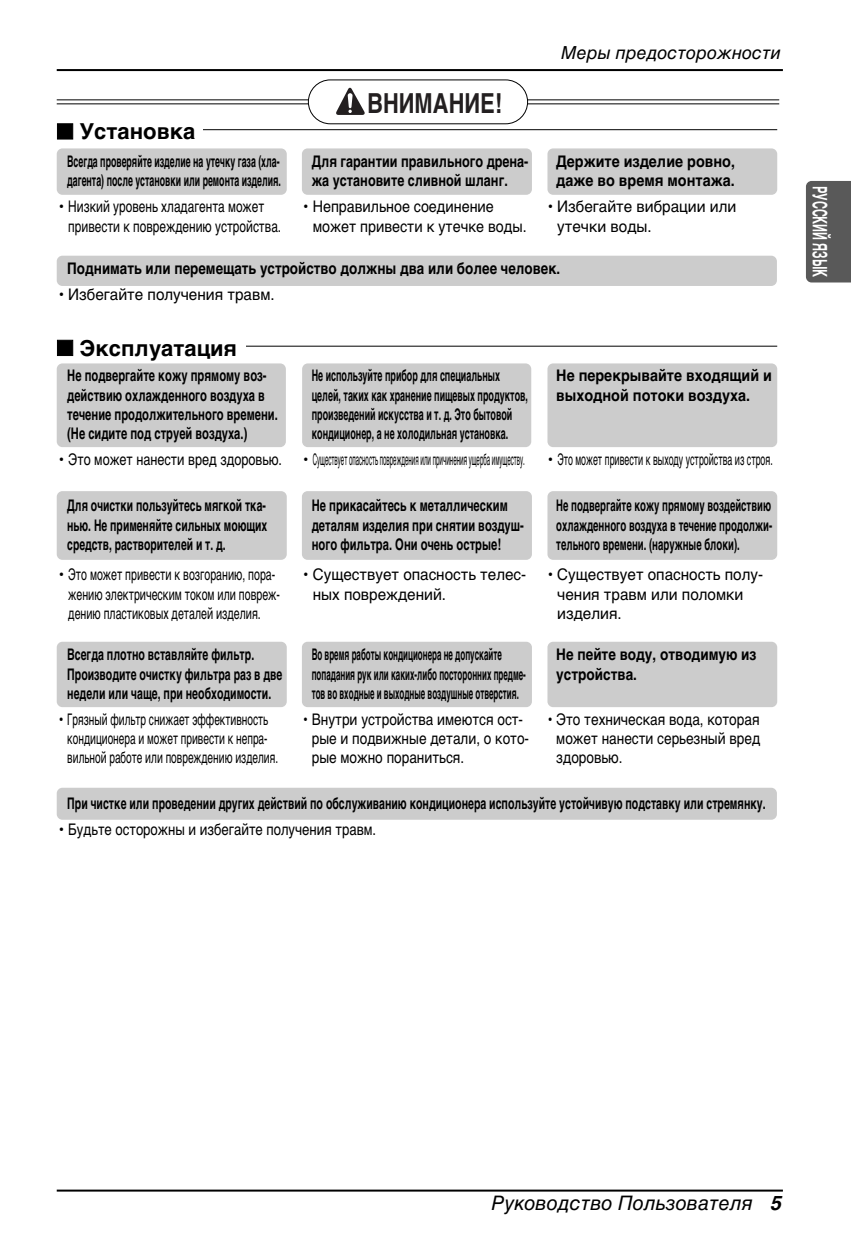
<style>
.page{position:relative;width:851px;height:1248px;background:#fff}
.page>*{position:absolute;margin:0;border:0;box-sizing:border-box;transform-origin:0 0}
.t1{font:700 27.6px "Helvetica";color:#231f20;scale:.79 1}
.t2{font:700 22px "Helvetica";color:#000}
.t3{font:italic 20px "Helvetica";color:#000}
.t4{font:700 20px "Helvetica";color:#fff;scale:.55 1}
.t5{font:italic 18px "Helvetica";color:#000}
.t6{font:16px/19.2px "Helvetica";color:#000;scale:.95 1}
.t7{font:16px/19.2px "Helvetica";color:#000;scale:.85 1}
.t8{font:700 16px/19.2px "Helvetica";color:#000;scale:.7 1}
.t9{font:700 16px/19.2px "Helvetica";color:#000;scale:.66 1}
.t10{font:700 16px/19.2px "Helvetica";color:#000;scale:.56 1}
.t11{font:700 16px/19.2px "Helvetica";color:#000;scale:.5 1}
.t12{font:700 16px/19.2px "Helvetica";color:#000;text-align:justify;scale:.6 1}
.t13{font:700 16px/19.2px "Helvetica";color:#000;text-align:justify;scale:.65 1}
.t14{font:700 16px/19.2px "Helvetica";color:#000;scale:.9 1}
.t15{font:700 16px/19.2px "Helvetica";color:#000;scale:.55 1}
.t16{font:700 16px "Helvetica";color:#000;scale:.84 1}
.t17{font:700 16px/19.2px "Helvetica";color:#000;scale:.79 1}
.t18{font:700 16px/19.2px "Helvetica";color:#000;scale:.85 1}
.s1{font-weight:700}
</style>
<div class="page">
<hr style="left:57px;top:69px;width:725px;height:2px;background:#000">
<hr style="left:57px;top:1189px;width:725px;height:2px;background:#000">
<div style="left:806px;top:181px;width:44px;height:101px;background:#595959"></div>
<hr style="left:153px;top:129px;width:624px;height:1px;background:#000">
<div style="left:57px;top:119px;width:146px;height:28px;background:#fff"></div>
<hr style="left:57px;top:99px;width:722px;height:1px;background:#000">
<hr style="left:57px;top:103px;width:722px;height:1px;background:#000">
<div style="left:308px;top:80px;width:219px;height:44px;background:#fff;border-radius:22px"></div>
<svg style="left:336px;top:87px;width:29px;height:28px"></svg>
<div style="left:308px;top:79px;width:220px;height:45px;border:2px solid #000;border-radius:22px"></div>
<div style="left:547px;top:148px;width:230px;height:47px;background:#ccc;border-radius:6px"></div>
<div style="left:57px;top:148px;width:230px;height:47px;background:#ccc;border-radius:6px"></div>
<div style="left:302px;top:148px;width:230px;height:47px;background:#ccc;border-radius:6px"></div>
<hr style="left:153px;top:345px;width:624px;height:1px;background:#000">
<div style="left:57px;top:335px;width:189px;height:29px;background:#fff"></div>
<div style="left:57px;top:256px;width:719px;height:30px;background:#ccc;border-radius:6px"></div>
<div style="left:57px;top:363px;width:229px;height:84px;background:#ccc;border-radius:6px"></div>
<div style="left:302px;top:363px;width:229px;height:84px;background:#ccc;border-radius:6px"></div>
<div style="left:547px;top:363px;width:230px;height:84px;background:#ccc;border-radius:6px"></div>
<div style="left:547px;top:491px;width:230px;height:69px;background:#ccc;border-radius:6px"></div>
<div style="left:57px;top:491px;width:230px;height:69px;background:#ccc;border-radius:6px"></div>
<div style="left:302px;top:491px;width:230px;height:69px;background:#ccc;border-radius:6px"></div>
<div style="left:547px;top:641px;width:230px;height:66px;background:#ccc;border-radius:6px"></div>
<div style="left:57px;top:641px;width:230px;height:66px;background:#ccc;border-radius:6px"></div>
<div style="left:302px;top:641px;width:230px;height:66px;background:#ccc;border-radius:6px"></div>
<div style="left:57px;top:787px;width:719px;height:32px;background:#ccc;border-radius:6px"></div>
<h2 class="t2" style="left:57px;top:123px;width:140px">■ Установка</h2>
<p class="t15" style="left:67px;top:153px;width:390px">Всегда проверяйте изделие на утечку газа (хла&shy;дагента) после установки или ремонта изделия.</p>
<p class="t6" style="left:68px;top:199px;width:226px;text-indent:-10px">• Низкий уровень хладагента может привести к повреждению устройства.</p>
<h1 class="t1" style="left:367px;top:93px;width:172px">ВНИМАНИЕ!</h1>
<p class="t17" style="left:312px;top:153px;width:276px">Для гарантии правильного дрена&shy;жа установите сливной шланг.</p>
<p class="t6" style="left:313px;top:199px;width:226px;text-indent:-9px">• Неправильное соединение может привести к утечке воды.</p>
<p class="t5" style="left:560px;top:46px;width:222px">Меры предосторожности</p>
<p class="t14" style="left:556px;top:153px;width:200px">Держите изделие ровно, даже во время монтажа.</p>
<p class="t6" style="left:557px;top:199px;width:190px;text-indent:-10px">• Избегайте вибрации или утечки воды.</p>
<p class="t16" style="left:67px;top:262px;width:588px">Поднимать или перемещать устройство должны два или более человек.</p>
<p class="t6" style="left:59px;top:286px;width:229px">• Избегайте получения травм.</p>
<h2 class="t2" style="left:57px;top:340px;width:182px">■ Эксплуатация</h2>
<p class="t8" style="left:67px;top:367px;width:302px">Не подвергайте кожу прямому воз&shy;действию охлажденного воздуха в течение продолжительного времени. (Не сидите под струей воздуха.)</p>
<p class="t6" style="left:59px;top:451px;width:236px">• Это может нанести вред здоровью.</p>
<p class="t13" style="left:67px;top:497px;width:309px">Для очистки пользуйтесь мягкой тка&shy;нью. Не применяйте сильных моющих средств, растворителей и т. д.</p>
<p class="t6" style="left:59px;top:566px;width:234px;text-align:center">• Это может привести к возгоранию, пора&shy;жению электрическим током или повреж&shy;дению пластиковых деталей изделия.</p>
<p class="t10" style="left:312px;top:367px;width:388px">Не используйте прибор для специальных целей, таких как хранение пищевых продуктов, произведений искусства и т. д. Это бытовой кондиционер, а не холодильная установка.</p>
<p class="t6" style="left:303px;top:451px;width:235px">• Существует опасность повреждения или причинения ущерба имуществу.</p>
<p class="t8" style="left:312px;top:497px;width:304px">Не прикасайтесь к металлическим деталям изделия при снятии воздуш&shy;ного фильтра. Они очень острые!</p>
<p class="t6" style="left:313px;top:566px;width:226px;text-indent:-10px">• Существует опасность телес&shy;ных повреждений.</p>
<p class="t14" style="left:556px;top:367px;width:241px">Не перекрывайте входящий и выходной потоки воздуха.</p>
<p class="t6" style="left:547px;top:451px;width:238px">• Это может привести к выходу устройства из строя.</p>
<p class="t12" style="left:556px;top:497px;width:361px">Не подвергайте кожу прямому воздействию охлажденного воздуха в течение продолжи&shy;тельного времени. (наружные блоки).</p>
<p class="t6" style="left:557px;top:566px;width:218px;text-indent:-10px">• Существует опасность полу&shy;чения травм или поломки изделия.</p>
<p class="t18" style="left:556px;top:646px;width:237px">Не пейте воду, отводимую из устройства.</p>
<p class="t7" style="left:556px;top:711px;width:241px;text-align:justify;text-indent:-8px">• Это техническая вода, которая может нанести серьезный вред здоровью.</p>
<p class="t9" style="left:67px;top:795px;width:1059px">При чистке или проведении других действий по обслуживанию кондиционера используйте устойчивую подставку или стремянку.</p>
<p class="t6" style="left:59px;top:821px;width:336px">• Будьте осторожны и избегайте получения травм.</p>
<p class="t9" style="left:67px;top:646px;width:327px">Всегда плотно вставляйте фильтр.<br>Производите очистку фильтра раз в две недели или чаще, при необходимости.</p>
<p class="t7" style="left:67px;top:711px;width:249px;text-indent:-9px">• Грязный фильтр снижает эффективность кондиционера и может привести к непра&shy;вильной работе или повреждению изделия.</p>
<p class="t11" style="left:312px;top:646px;width:430px">Во время работы кондиционера не допускайте попадания рук или каких-либо посторонних предме&shy;тов во входные и выходные воздушные отверстия.</p>
<p class="t7" style="left:312px;top:711px;width:257px;text-indent:-8px">• Внутри устройства имеются ост&shy;рые и подвижные детали, о кото&shy;рые можно пораниться.</p>
<p class="t4" style="left:827px;top:186px;width:167px;rotate:90deg">РУССКИЙ ЯЗЫК</p>
<p class="t3" style="left:491px;top:1195px;width:291px">Руководство Пользователя <span class="s1">5</span></p>
</div>
